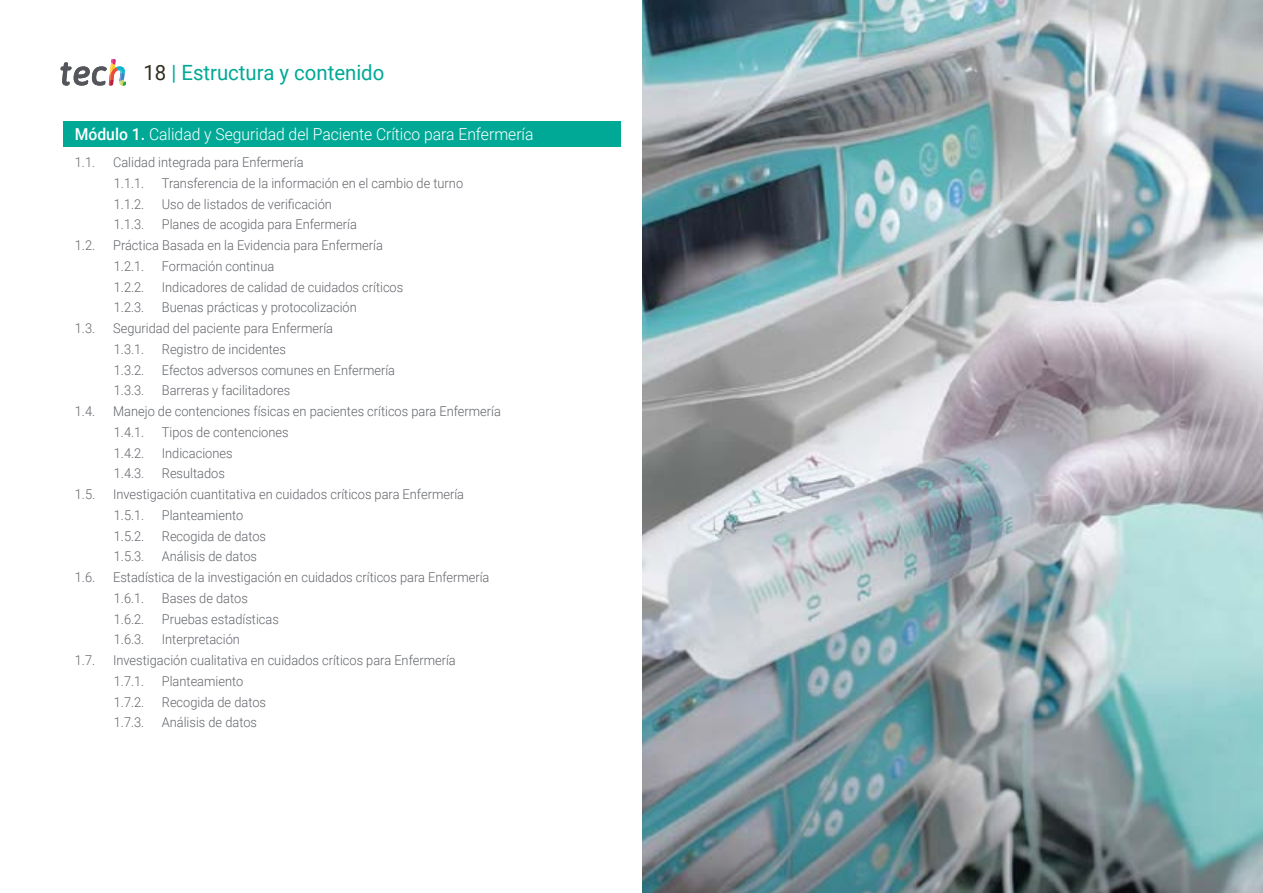
<style>
.page{position:relative;width:1263px;height:893px;background:#fff}
.page>*{position:absolute;margin:0;border:0;box-sizing:border-box;transform-origin:0 0}
.t1{font:21px "Roboto";color:#00a996}
.t2{font:300 16.5px "Roboto";color:#fff;scale:.95 1}
.t3{font:300 13.5px/20.7px "Roboto";color:#61646a;scale:.95 1}
.s1{color:#312e20}
.s2{font-weight:500}
</style>
<div class="page">
<img style="left:642px;top:0;width:621px;height:893px">
<div style="left:64px;top:121px;width:557px;height:25px;background:#00a996"></div>
<svg style="left:61px;top:59px;width:65px;height:27px"></svg>
<h1 class="t1" style="left:144px;top:57px;width:242px"><span class="s1">18</span> | Estructura y contenido</h1>
<p class="t2" style="left:75px;top:123px;width:484px"><span class="s2">Módulo 1.</span> Calidad y Seguridad del Paciente Crítico para Enfermería</p>
<p class="t3" style="left:75px;top:151px;width:23px">1.1.</p>
<p class="t3" style="left:113px;top:151px;width:202px">Calidad integrada para Enfermería<br>1.1.1.</p>
<p class="t3" style="left:162px;top:172px;width:319px">Transferencia de la información en el cambio de turno</p>
<p class="t3" style="left:114px;top:193px;width:34px">1.1.2.</p>
<p class="t3" style="left:162px;top:193px;width:181px">Uso de listados de verificación</p>
<p class="t3" style="left:114px;top:214px;width:34px">1.1.3.</p>
<p class="t3" style="left:162px;top:214px;width:207px">Planes de acogida para Enfermería</p>
<p class="t3" style="left:75px;top:234px;width:23px">1.2.</p>
<p class="t3" style="left:113px;top:234px;width:285px">Práctica Basada en la Evidencia para Enfermería<br>1.2.1.</p>
<p class="t3" style="left:162px;top:255px;width:120px">Formación continua</p>
<p class="t3" style="left:114px;top:276px;width:34px">1.2.2.</p>
<p class="t3" style="left:162px;top:276px;width:256px">Indicadores de calidad de cuidados críticos</p>
<p class="t3" style="left:114px;top:297px;width:34px">1.2.3.</p>
<p class="t3" style="left:162px;top:297px;width:207px">Buenas prácticas y protocolización</p>
<p class="t3" style="left:75px;top:317px;width:23px">1.3.</p>
<p class="t3" style="left:113px;top:317px;width:233px">Seguridad del paciente para Enfermería<br>1.3.1.</p>
<p class="t3" style="left:162px;top:338px;width:132px">Registro de incidentes</p>
<p class="t3" style="left:114px;top:359px;width:34px">1.3.2.</p>
<p class="t3" style="left:162px;top:359px;width:247px">Efectos adversos comunes en Enfermería</p>
<p class="t3" style="left:114px;top:380px;width:34px">1.3.3.</p>
<p class="t3" style="left:162px;top:380px;width:137px">Barreras y facilitadores</p>
<p class="t3" style="left:75px;top:400px;width:23px">1.4.</p>
<p class="t3" style="left:113px;top:400px;width:410px">Manejo de contenciones físicas en pacientes críticos para Enfermería<br>1.4.1.</p>
<p class="t3" style="left:162px;top:421px;width:135px">Tipos de contenciones</p>
<p class="t3" style="left:114px;top:442px;width:34px">1.4.2.</p>
<p class="t3" style="left:162px;top:442px;width:76px">Indicaciones</p>
<p class="t3" style="left:114px;top:463px;width:34px">1.4.3.</p>
<p class="t3" style="left:162px;top:463px;width:68px">Resultados</p>
<p class="t3" style="left:75px;top:483px;width:23px">1.5.</p>
<p class="t3" style="left:113px;top:483px;width:371px">Investigación cuantitativa en cuidados críticos para Enfermería<br>1.5.1.</p>
<p class="t3" style="left:162px;top:504px;width:87px">Planteamiento</p>
<p class="t3" style="left:114px;top:525px;width:34px">1.5.2.</p>
<p class="t3" style="left:162px;top:525px;width:111px">Recogida de datos</p>
<p class="t3" style="left:114px;top:546px;width:34px">1.5.3.</p>
<p class="t3" style="left:162px;top:546px;width:102px">Análisis de datos</p>
<p class="t3" style="left:75px;top:566px;width:23px">1.6.</p>
<p class="t3" style="left:113px;top:566px;width:398px">Estadística de la investigación en cuidados críticos para Enfermería<br>1.6.1.</p>
<p class="t3" style="left:162px;top:587px;width:92px">Bases de datos</p>
<p class="t3" style="left:114px;top:608px;width:34px">1.6.2.</p>
<p class="t3" style="left:162px;top:608px;width:125px">Pruebas estadísticas</p>
<p class="t3" style="left:114px;top:629px;width:34px">1.6.3.</p>
<p class="t3" style="left:162px;top:629px;width:84px">Interpretación</p>
<p class="t3" style="left:75px;top:649px;width:23px">1.7.</p>
<p class="t3" style="left:113px;top:649px;width:362px">Investigación cualitativa en cuidados críticos para Enfermería<br>1.7.1.</p>
<p class="t3" style="left:162px;top:670px;width:87px">Planteamiento</p>
<p class="t3" style="left:114px;top:691px;width:34px">1.7.2.</p>
<p class="t3" style="left:162px;top:691px;width:111px">Recogida de datos</p>
<p class="t3" style="left:114px;top:712px;width:34px">1.7.3.</p>
<p class="t3" style="left:162px;top:712px;width:102px">Análisis de datos</p>
</div>
